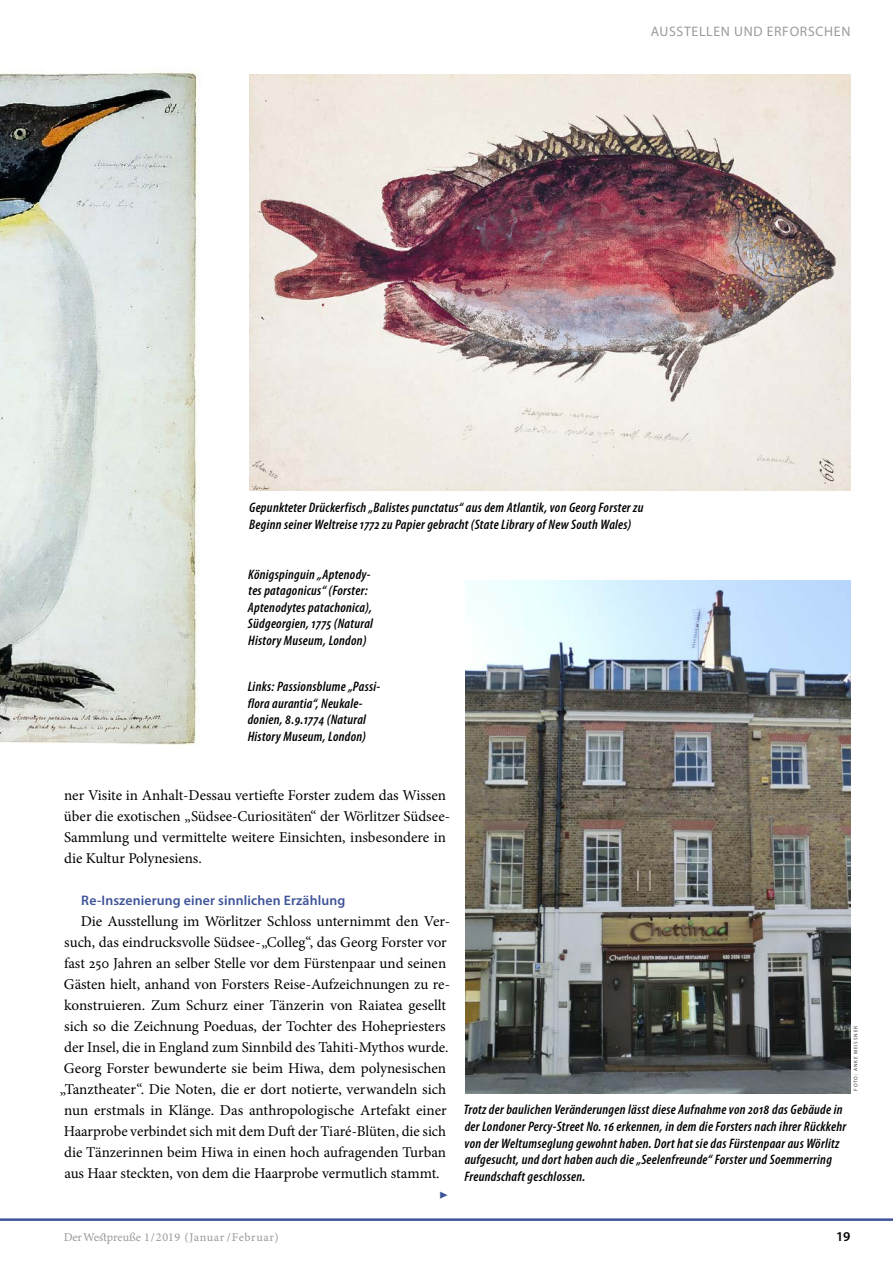
<style>
.page{position:relative;width:893px;height:1263px;background:#fff}
.page>*{position:absolute;margin:0;border:0;box-sizing:border-box;transform-origin:0 0}
.t1{font:15px/21px "Minion Pro";color:#000}
.t2{font:15px "Minion Pro";color:#3e5399}
.t3{font:italic 600 condensed 13.8px/16.5px "Myriad Pro";letter-spacing:.02em;color:#000}
.t4{font:600 13.8px "Myriad Pro";letter-spacing:.01em;color:#3e5399}
.t5{font:13.8px "Myriad Pro";letter-spacing:.05em;color:#9c9b9b}
.t6{font:600 13.5px "Myriad Pro";color:#000}
.t7{font:12px "Minion Pro Capt";letter-spacing:.025em;color:#9c9b9b}
.t8{font:5.25px "Myriad Pro";letter-spacing:.16em;color:#3f3e3e}
</style>
<div class="page">
<img style="left:0;top:72px;width:200px;height:672px">
<hr style="left:0;top:1218px;width:893px;height:3px;background:#3e5399">
<img style="left:466px;top:580px;width:384px;height:514px">
<img style="left:249px;top:75px;width:601px;height:416px">
<p class="t5" style="left:651px;top:23px;width:201px">AUSSTELLEN UND ERFORSCHEN</p>
<p class="t3" style="left:249px;top:499px;width:396px">Gepunkteter Drückerfisch „Balistes punctatus“ aus dem Atlantik, von Georg Forster zu<br>Beginn seiner Weltreise 1772 zu Papier gebracht (State Library of New South Wales)</p>
<p class="t3" style="left:248px;top:565px;width:127px">Königspinguin „Aptenody&shy;tes patagonicus“ (Forster:<br>Aptenodytes patachonica),<br>Südgeorgien, 1775 (Natural<br>History Museum, London)</p>
<p class="t3" style="left:248px;top:678px;width:133px">Links: Passionsblume „Passi&shy;flora aurantia“, Neukale&shy;donien, 8.9.1774 (Natural<br>History Museum, London)</p>
<p class="t1" style="left:64px;top:784px;width:388px">ner Visite in Anhalt-Dessau vertiefte Forster zudem das Wissen über die exotischen „Südsee-Curiositäten“ der Wörlitzer Südsee-Sammlung und vermittelte weitere Einsichten, insbesondere in die Kultur Polynesiens.</p>
<p class="t4" style="left:81px;top:891px;width:265px">Re-Inszenierung einer sinnlichen Erzählung</p>
<p class="t1" style="left:81px;top:910px;width:371px">Die Ausstellung im Wörlitzer Schloss unternimmt den Ver-</p>
<p class="t1" style="left:64px;top:931px;width:384px">such, das eindrucksvolle Südsee-„Colleg“, das Georg Forster vor</p>
<p class="t1" style="left:64px;top:952px;width:384px">fast 250 Jahren an selber Stelle vor dem Fürstenpaar und seinen</p>
<p class="t1" style="left:64px;top:973px;width:388px">Gästen hielt, anhand von Forsters Reise-Aufzeichnungen zu re-</p>
<p class="t1" style="left:64px;top:994px;width:384px">konstruieren. Zum Schurz einer Tänzerin von Raiatea gesellt</p>
<p class="t1" style="left:64px;top:1015px;width:383px">sich so die Zeichnung Poeduas, der Tochter des Hohepriesters</p>
<p class="t1" style="left:64px;top:1036px;width:386px">der Insel, die in England zum Sinnbild des Tahiti-Mythos wurde.</p>
<p class="t1" style="left:64px;top:1057px;width:384px">Georg Forster bewunderte sie beim Hiwa, dem polynesischen</p>
<p class="t1" style="left:60px;top:1078px;width:388px">„Tanztheater“. Die Noten, die er dort notierte, verwandeln sich</p>
<p class="t1" style="left:64px;top:1099px;width:384px">nun erstmals in Klänge. Das anthropologische Artefakt einer</p>
<p class="t1" style="left:64px;top:1120px;width:384px">Haarprobe verbindet sich mit dem Duft der Tiaré-Blüten, die sich</p>
<p class="t1" style="left:64px;top:1141px;width:383px">die Tänzerinnen beim Hiwa in einen hoch aufragenden Turban</p>
<p class="t1" style="left:64px;top:1162px;width:377px">aus Haar steckten, von dem die Haarprobe vermutlich stammt.</p>
<p class="t2" style="left:439px;top:1184px;width:11px">▶</p>
<p class="t8" style="left:852px;top:1090px;width:66px;rotate:-90deg">FOTO: ANKE MEISSNER</p>
<p class="t3" style="left:464px;top:1101px;width:384px">Trotz der baulichen Veränderungen lässt diese Aufnahme von 2018 das Gebäude in der Londoner Percy-Street No. 16 erkennen, in dem die Forsters nach ihrer Rückkehr von der Weltumseglung gewohnt haben. Dort hat sie das Fürstenpaar aus Wörlitz aufgesucht, und dort haben auch die „Seelenfreunde“ Forster und Soemmerring Freundschaft geschlossen.</p>
<p class="t7" style="left:64px;top:1228px;width:217px">Der Westpreuße 1/2019 (Januar /Februar)</p>
<p class="t6" style="left:836px;top:1227px;width:16px">19</p>
</div>
